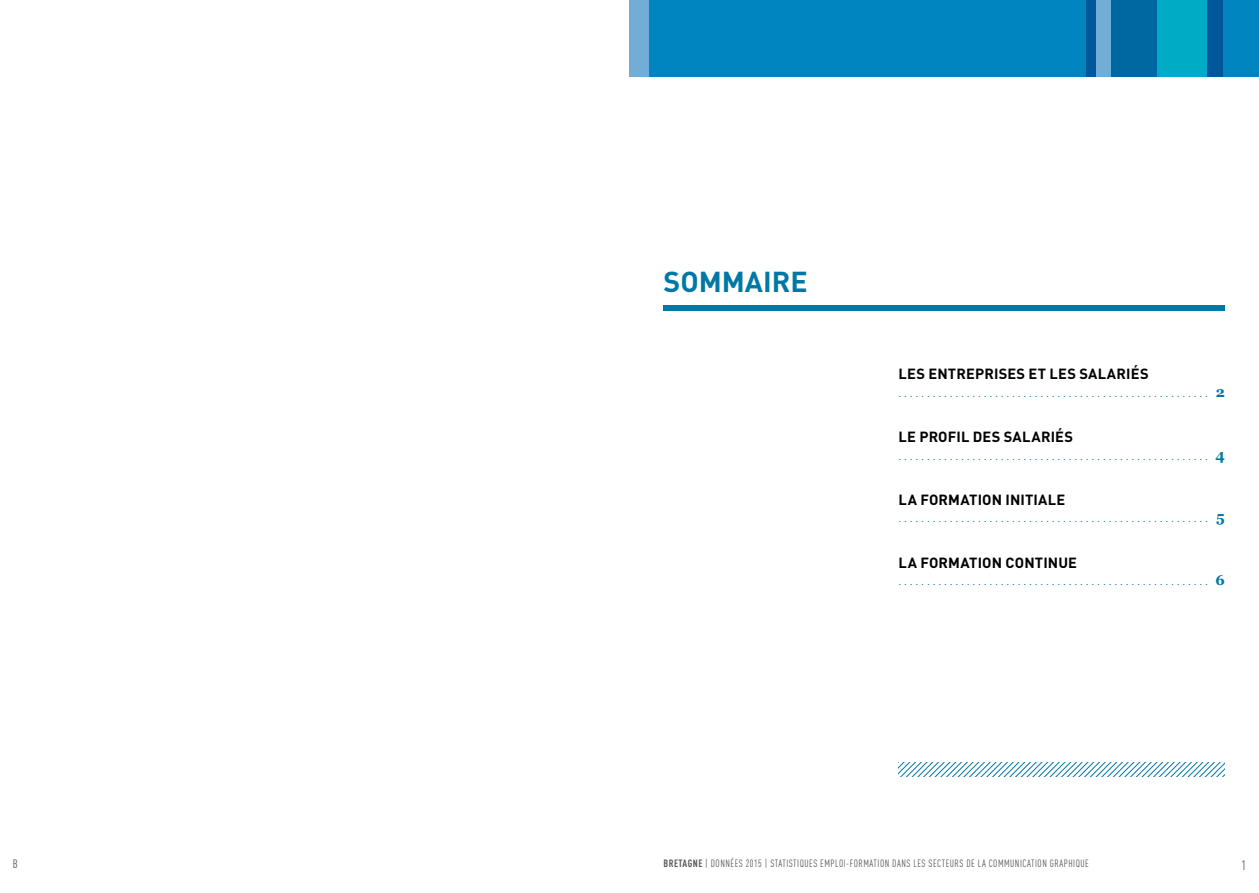
<style>
.page{position:relative;width:1259px;height:893px;background:#fff}
.page>*{position:absolute;margin:0;border:0;box-sizing:border-box;transform-origin:0 0}
.t1{font:700 28.5px "DIN";color:#0078a6}
.t2{font:700 14.55px "DIN";letter-spacing:.01em;color:#000}
.t3{font:13.5px "DIN Cond";color:#58585a}
.t4{font:12px "DIN Cond";color:#58585a}
.t5{font:10.95px "DIN";color:#0078a6}
.t6{font:10.5px "DIN Cond";letter-spacing:.05em;color:#58585a;scale:.96 1}
.s1{font-family:"Georgia";font-weight:700;font-size:14.55px}
.s2{font-weight:700}
</style>
<div class="page">
<div style="left:663px;top:306px;width:562px;height:5px;background:#0078a6"></div>
<svg style="left:898px;top:762px;width:327px;height:15px"></svg>
<div style="left:629px;top:0;width:630px;height:77px;background:#0085c0"></div>
<div style="left:1119px;top:0;width:88px;height:77px;background:#00acc5"></div>
<div style="left:1086px;top:0;width:15px;height:77px;background:#00579a"></div>
<div style="left:1096px;top:0;width:15px;height:77px;background:#72add6"></div>
<div style="left:1111px;top:0;width:46px;height:77px;background:#0068a0"></div>
<div style="left:1207px;top:0;width:15px;height:77px;background:#00579a"></div>
<div style="left:629px;top:0;width:20px;height:77px;background:#72add6"></div>
<p class="t1" style="left:663px;top:263px;width:146px">SOMMAIRE</p>
<p class="t2" style="left:898px;top:364px;width:252px">LES ENTREPRISES ET LES SALARIÉS</p>
<p class="t5" style="left:898px;top:386px;width:328px">. . . . . . . . . . . . . . . . . . . . . . . . . . . . . . . . . . . . . . . . . . . . . . . . . . . . . . . <span class="s1">2</span></p>
<p class="t2" style="left:898px;top:427px;width:176px">LE PROFIL DES SALARIÉS</p>
<p class="t5" style="left:898px;top:449px;width:328px">. . . . . . . . . . . . . . . . . . . . . . . . . . . . . . . . . . . . . . . . . . . . . . . . . . . . . . . <span class="s1">4</span></p>
<p class="t2" style="left:898px;top:490px;width:168px">LA FORMATION INITIALE</p>
<p class="t5" style="left:898px;top:512px;width:328px">. . . . . . . . . . . . . . . . . . . . . . . . . . . . . . . . . . . . . . . . . . . . . . . . . . . . . . . <span class="s1">5</span></p>
<p class="t2" style="left:898px;top:553px;width:180px">LA FORMATION CONTINUE</p>
<p class="t5" style="left:898px;top:574px;width:328px">. . . . . . . . . . . . . . . . . . . . . . . . . . . . . . . . . . . . . . . . . . . . . . . . . . . . . . . <span class="s1">6</span></p>
<p class="t4" style="left:13px;top:857px;width:6px">B</p>
<p class="t6" style="left:663px;top:858px;width:444px"><span class="s2">BRETAGNE</span> | DONNÉES 2015 | STATISTIQUES EMPLOI-FORMATION DANS LES SECTEURS DE LA COMMUNICATION GRAPHIQUE</p>
<p class="t3" style="left:1241px;top:857px;width:6px">1</p>
</div>
